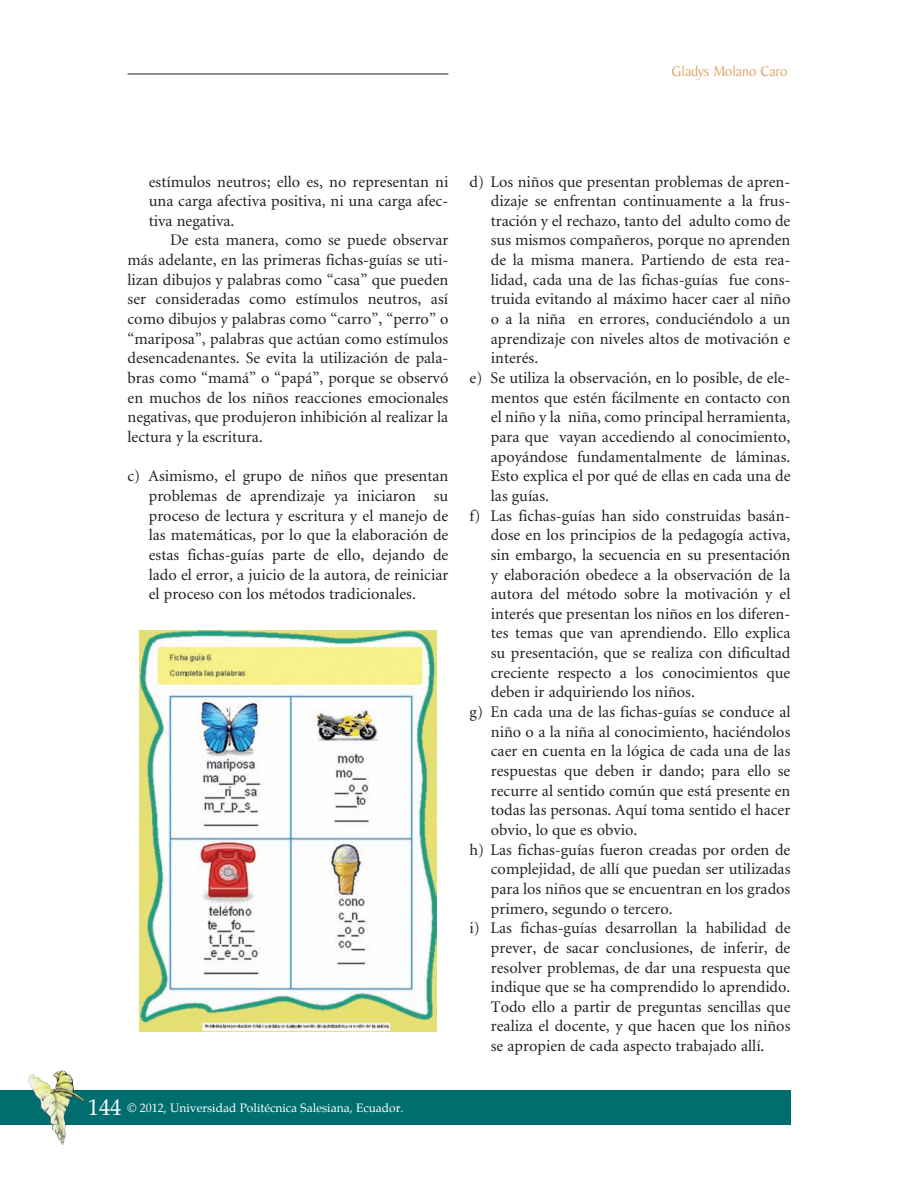
<style>
.page{position:relative;width:918px;height:1188px;background:#fff}
.page>*{position:absolute;margin:0;border:0;box-sizing:border-box;transform-origin:0 0}
.t1{font:16.2px/19.6px "Minion";color:#231f20;text-align:justify}
.t2{font:15px "Baker Signet";color:#e0a86f}
.t3{font:12px "Palatino";color:#fff}
.s1{font-size:22.5px}
</style>
<div class="page">
<hr style="left:128px;top:74px;width:320px;height:1px;background:#231f20">
<div style="left:0;top:1090px;width:790px;height:34px;background:#006d6f"></div>
<img style="left:28px;top:1071px;width:38px;height:74px">
<img style="left:139px;top:630px;width:298px;height:401px">
<p class="t2" style="left:671px;top:63px;width:118px">Gladys Molano Caro</p>
<p class="t1" style="left:149px;top:172px;width:301px">estímulos neutros; ello es, no representan ni una carga afectiva positiva, ni una carga afec&shy;tiva negativa.</p>
<p class="t1" style="left:128px;top:231px;width:322px;text-indent:43px">De esta manera, como se puede observar más adelante, en las primeras fichas-guías se uti&shy;lizan dibujos y palabras como “casa” que pueden ser consideradas como estímulos neutros, así como dibujos y palabras como “carro”, “perro” o “mariposa”, palabras que actúan como estímulos desencadenantes. Se evita la utilización de pala&shy;bras como “mamá” o “papá”, porque se observó en muchos de los niños reacciones emocionales negativas, que produjeron inhibición al realizar la lectura y la escritura.</p>
<p class="t1" style="left:149px;top:467px;width:301px;text-indent:-21px">c) Asimismo, el grupo de niños que presentan problemas de aprendizaje ya iniciaron su proceso de lectura y escritura y el manejo de las matemáticas, por lo que la elaboración de estas fichas-guías parte de ello, dejando de lado el error, a juicio de la autora, de reiniciar el proceso con los métodos tradicionales.</p>
<p class="t3" style="left:88px;top:1098px;width:317px"><span class="s1">144</span> © 2012, Universidad Politécnica Salesiana, Ecuador.</p>
<p class="t1" style="left:470px;top:172px;width:322px">d) Los niños que presentan problemas de apren-</p>
<p class="t1" style="left:491px;top:192px;width:301px">dizaje se enfrentan continuamente a la frus-</p>
<p class="t1" style="left:491px;top:211px;width:301px">tración y el rechazo, tanto del adulto como de</p>
<p class="t1" style="left:491px;top:231px;width:301px">sus mismos compañeros, porque no aprenden</p>
<p class="t1" style="left:491px;top:251px;width:301px">de la misma manera. Partiendo de esta rea-</p>
<p class="t1" style="left:491px;top:270px;width:301px">lidad, cada una de las fichas-guías fue cons-</p>
<p class="t1" style="left:491px;top:290px;width:301px">truida evitando al máximo hacer caer al niño</p>
<p class="t1" style="left:491px;top:310px;width:301px">o a la niña en errores, conduciéndolo a un</p>
<p class="t1" style="left:491px;top:329px;width:301px">aprendizaje con niveles altos de motivación e</p>
<p class="t1" style="left:491px;top:349px;width:49px">interés.</p>
<p class="t1" style="left:470px;top:369px;width:322px">e) Se utiliza la observación, en lo posible, de ele-</p>
<p class="t1" style="left:491px;top:388px;width:301px">mentos que estén fácilmente en contacto con</p>
<p class="t1" style="left:491px;top:408px;width:301px">el niño y la niña, como principal herramienta,</p>
<p class="t1" style="left:491px;top:428px;width:301px">para que vayan accediendo al conocimiento,</p>
<p class="t1" style="left:491px;top:447px;width:301px">apoyándose fundamentalmente de láminas.</p>
<p class="t1" style="left:491px;top:467px;width:301px">Esto explica el por qué de ellas en cada una de</p>
<p class="t1" style="left:491px;top:486px;width:60px">las guías.</p>
<p class="t1" style="left:470px;top:506px;width:322px">f) Las fichas-guías han sido construidas basán-</p>
<p class="t1" style="left:491px;top:526px;width:301px">dose en los principios de la pedagogía activa,</p>
<p class="t1" style="left:491px;top:545px;width:301px">sin embargo, la secuencia en su presentación</p>
<p class="t1" style="left:491px;top:565px;width:301px">y elaboración obedece a la observación de la</p>
<p class="t1" style="left:491px;top:585px;width:301px">autora del método sobre la motivación y el</p>
<p class="t1" style="left:491px;top:604px;width:301px">interés que presentan los niños en los diferen-</p>
<p class="t1" style="left:491px;top:624px;width:301px">tes temas que van aprendiendo. Ello explica</p>
<p class="t1" style="left:491px;top:644px;width:301px">su presentación, que se realiza con dificultad</p>
<p class="t1" style="left:491px;top:663px;width:301px">creciente respecto a los conocimientos que</p>
<p class="t1" style="left:491px;top:683px;width:206px">deben ir adquiriendo los niños.</p>
<p class="t1" style="left:470px;top:703px;width:322px">g) En cada una de las fichas-guías se conduce al</p>
<p class="t1" style="left:491px;top:722px;width:301px">niño o a la niña al conocimiento, haciéndolos</p>
<p class="t1" style="left:491px;top:742px;width:301px">caer en cuenta en la lógica de cada una de las</p>
<p class="t1" style="left:491px;top:762px;width:301px">respuestas que deben ir dando; para ello se</p>
<p class="t1" style="left:491px;top:781px;width:301px">recurre al sentido común que está presente en</p>
<p class="t1" style="left:491px;top:801px;width:301px">todas las personas. Aquí toma sentido el hacer</p>
<p class="t1" style="left:491px;top:821px;width:148px">obvio, lo que es obvio.</p>
<p class="t1" style="left:470px;top:840px;width:322px">h) Las fichas-guías fueron creadas por orden de</p>
<p class="t1" style="left:491px;top:860px;width:301px">complejidad, de allí que puedan ser utilizadas</p>
<p class="t1" style="left:491px;top:880px;width:301px">para los niños que se encuentran en los grados</p>
<p class="t1" style="left:491px;top:899px;width:183px">primero, segundo o tercero.</p>
<p class="t1" style="left:470px;top:919px;width:322px">i) Las fichas-guías desarrollan la habilidad de</p>
<p class="t1" style="left:491px;top:938px;width:301px">prever, de sacar conclusiones, de inferir, de</p>
<p class="t1" style="left:491px;top:958px;width:301px">resolver problemas, de dar una respuesta que</p>
<p class="t1" style="left:491px;top:978px;width:301px">indique que se ha comprendido lo aprendido.</p>
<p class="t1" style="left:491px;top:997px;width:301px">Todo ello a partir de preguntas sencillas que</p>
<p class="t1" style="left:491px;top:1017px;width:301px">realiza el docente, y que hacen que los niños</p>
<p class="t1" style="left:491px;top:1037px;width:275px">se apropien de cada aspecto trabajado allí.</p>
</div>
